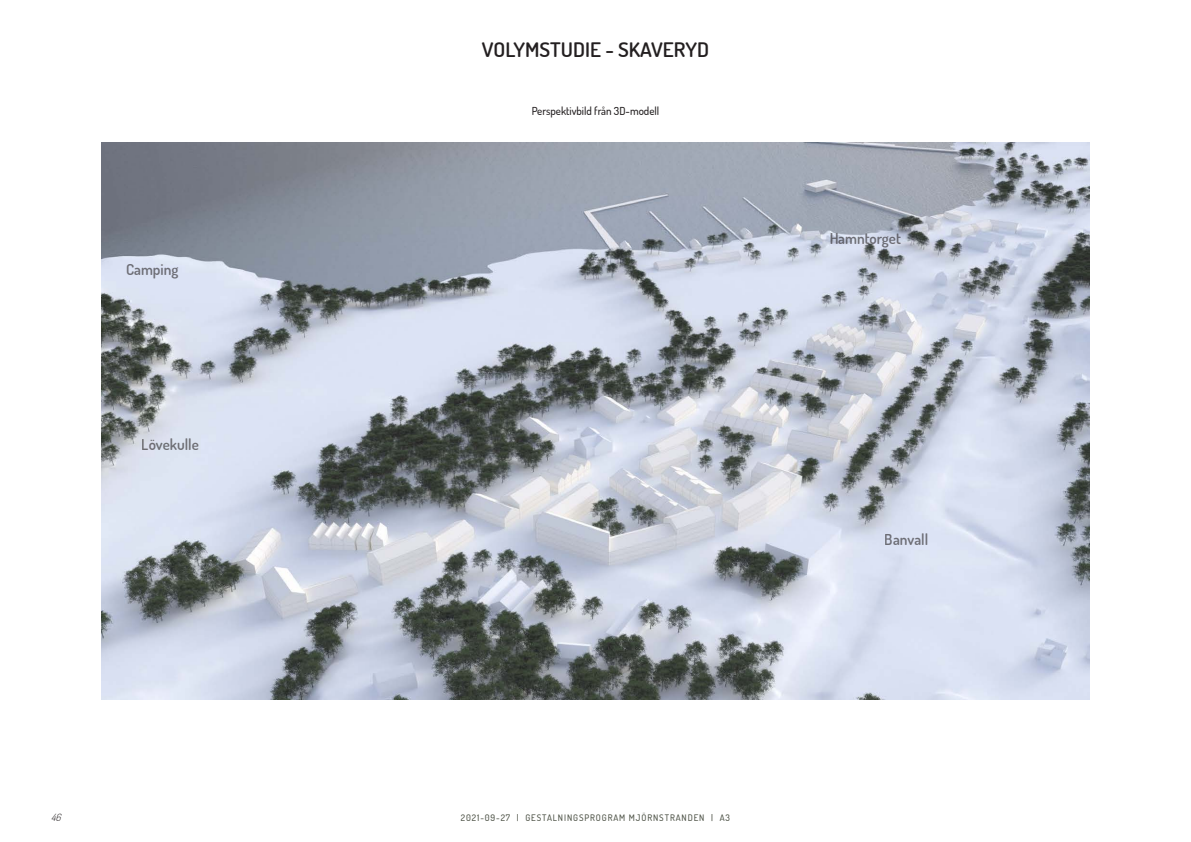
<style>
.page{position:relative;width:1191px;height:842px;background:#fff}
.page>*{position:absolute;margin:0;border:0;box-sizing:border-box;transform-origin:0 0}
.BILDTEXT_under_bild{font:600 20px "Dosis";color:#231f20;scale:1.05 1}
.t1{font:600 15px "Dosis";color:#231f20}
.memphis_vanlig{font:500 11px "Dosis";color:#231f20}
.t2{font:italic 300 10px "Dosis";color:#231f20}
.t3{font:500 9px "Dosis";letter-spacing:.1em;color:#4f5448}
</style>
<div class="page">
<img style="left:101px;top:143px;width:989px;height:556px">
<h2 class="t1" style="left:126px;top:259px;width:54px">Camping</h2>
<h2 class="t1" style="left:142px;top:434px;width:59px">Lövekulle</h2>
<p class="BILDTEXT_under_bild" style="left:482px;top:35px;width:218px">VOLYMSTUDIE - SKAVERYD</p>
<p class="memphis_vanlig" style="left:531px;top:103px;width:129px">Perspektivbild från 3D-modell</p>
<h2 class="t1" style="left:829px;top:228px;width:73px">Hamntorget</h2>
<h2 class="t1" style="left:884px;top:529px;width:45px">Banvall</h2>
<p class="t2" style="left:51px;top:810px;width:14px">46</p>
<p class="t3" style="left:461px;top:811px;width:271px">2021-09-27 | GESTALNINGSPROGRAM MJÖRNSTRANDEN | A3</p>
</div>
